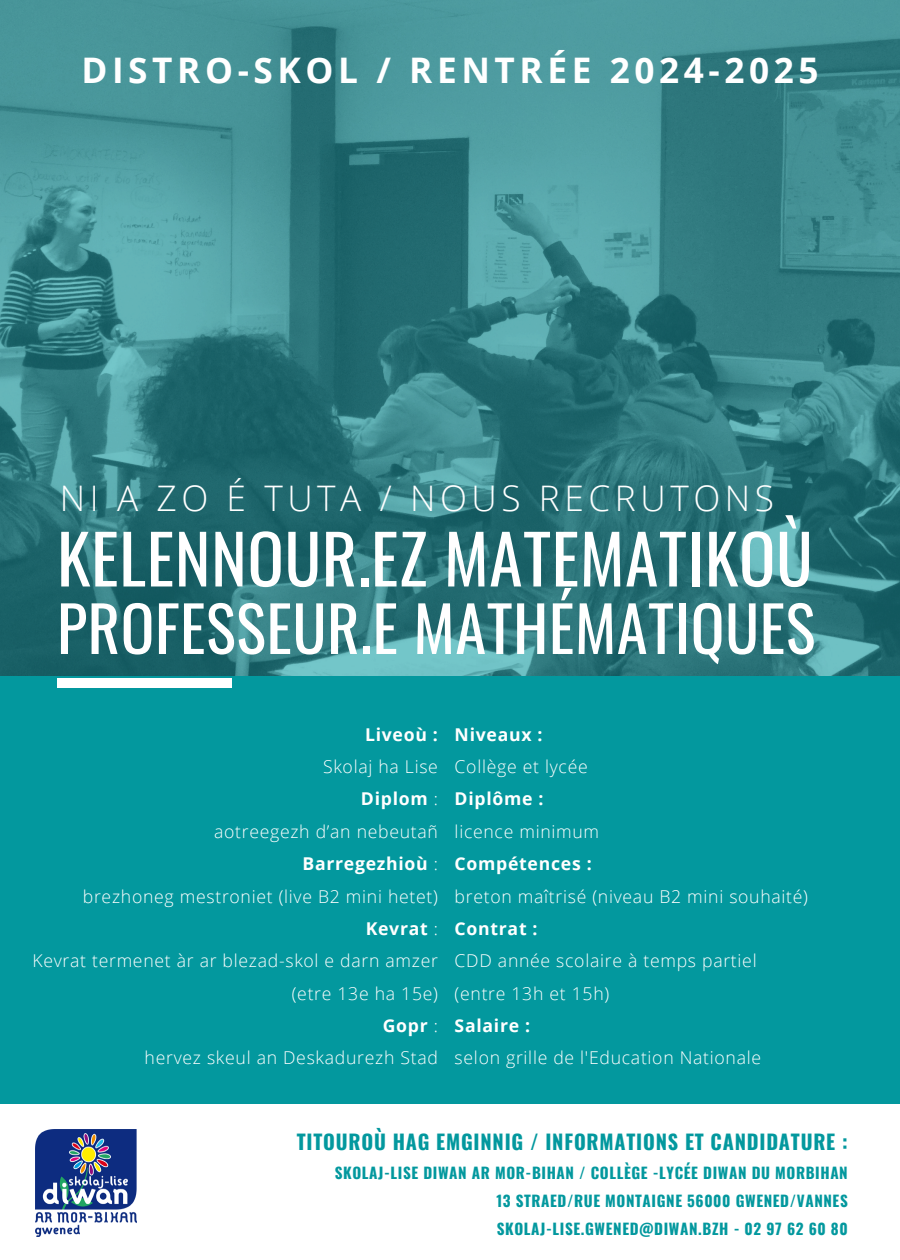
<style>
.page{position:relative;width:900px;height:1260px;background:#03989e}
.page>*{position:absolute;margin:0;border:0;box-sizing:border-box;transform-origin:0 0}
.t1{font:67.5px "Oswald";letter-spacing:.01em;color:#fff}
.t2{font:62.5px "Oswald";letter-spacing:.01em;color:#fff}
.t3{font:700 35.25px "Open Sans";letter-spacing:.13em;color:#fff}
.t4{font:300 35.25px "Open Sans";letter-spacing:.13em;color:#fff}
.t5{font:700 20.25px "Oswald";letter-spacing:.04em;color:#03989e}
.t6{font:300 17.75px "Open Sans";letter-spacing:.04em;color:#fff}
.t7{font:700 17.75px "Open Sans";letter-spacing:.04em;color:#fff}
.t8{font:700 15.25px/27.8px "Oswald";letter-spacing:.04em;color:#03989e;text-align:justify}
.s1{font-weight:300}
</style>
<div class="page">
<div style="left:57px;top:678px;width:174px;height:9px;background:#fff"></div>
<div style="left:0;top:1105px;width:900px;height:155px;background:#fff"></div>
<img style="left:35px;top:1130px;width:102px;height:107px">
<img style="left:0;top:0;width:900px;height:676px">
<p class="t3" style="left:81px;top:45px;width:739px">DISTRO-SKOL / RENTRÉE 2024-2025</p>
<h3 class="t4" style="left:60px;top:474px;width:716px">NI A ZO É TUTA / NOUS RECRUTONS</h3>
<h2 class="t1" style="left:57px;top:506px;width:757px">KELENNOUR.EZ MATEMATIKOÙ</h2>
<h2 class="t2" style="left:57px;top:579px;width:760px">PROFESSEUR.E MATHÉMATIQUES</h2>
<h1 class="t7" style="left:365px;top:722px;width:74px">Liveoù :</h1>
<p class="t6" style="left:323px;top:754px;width:116px">Skolaj ha Lise</p>
<p class="t7" style="left:361px;top:787px;width:78px">Diplom <span class="s1">:</span></p>
<p class="t6" style="left:214px;top:819px;width:225px">aotreegezh d’an nebeutañ</p>
<p class="t7" style="left:303px;top:851px;width:137px">Barregezhioù <span class="s1">:</span></p>
<p class="t6" style="left:83px;top:884px;width:357px">brezhoneg mestroniet (live B2 mini hetet)</p>
<p class="t7" style="left:366px;top:916px;width:74px">Kevrat <span class="s1">:</span></p>
<p class="t6" style="left:32px;top:948px;width:407px">Kevrat termenet àr ar blezad-skol e darn amzer</p>
<p class="t6" style="left:292px;top:981px;width:148px">(etre 13e ha 15e)</p>
<p class="t7" style="left:383px;top:1013px;width:57px">Gopr <span class="s1">:</span></p>
<p class="t6" style="left:145px;top:1045px;width:295px">hervez skeul an Deskadurezh Stad</p>
<p class="t7" style="left:455px;top:722px;width:89px">Niveaux :</p>
<p class="t6" style="left:455px;top:754px;width:135px">Collège et lycée</p>
<p class="t7" style="left:455px;top:787px;width:90px">Diplôme :</p>
<p class="t6" style="left:455px;top:819px;width:146px">licence minimum</p>
<p class="t7" style="left:455px;top:851px;width:139px">Compétences :</p>
<p class="t6" style="left:455px;top:884px;width:355px">breton maîtrisé (niveau B2 mini souhaité)</p>
<p class="t7" style="left:455px;top:916px;width:85px">Contrat :</p>
<p class="t6" style="left:455px;top:948px;width:304px">CDD année scolaire à temps partiel</p>
<p class="t6" style="left:455px;top:981px;width:156px">(entre 13h et 15h)</p>
<p class="t7" style="left:455px;top:1013px;width:77px">Salaire :</p>
<p class="t6" style="left:455px;top:1045px;width:308px">selon grille de l'Education Nationale</p>
<p class="t5" style="left:297px;top:1126px;width:552px">TITOUROÙ HAG EMGINNIG / INFORMATIONS ET CANDIDATURE :</p>
<p class="t8" style="left:496px;top:1158px;width:353px;text-indent:-162px">SKOLAJ-LISE DIWAN AR MOR-BIHAN / COLLÈGE -LYCÉE DIWAN DU MORBIHAN 13 STRAED/RUE MONTAIGNE 56000 GWENED/VANNES SKOLAJ-LISE.GWENED@DIWAN.BZH - 02 97 62 60 80</p>
</div>
